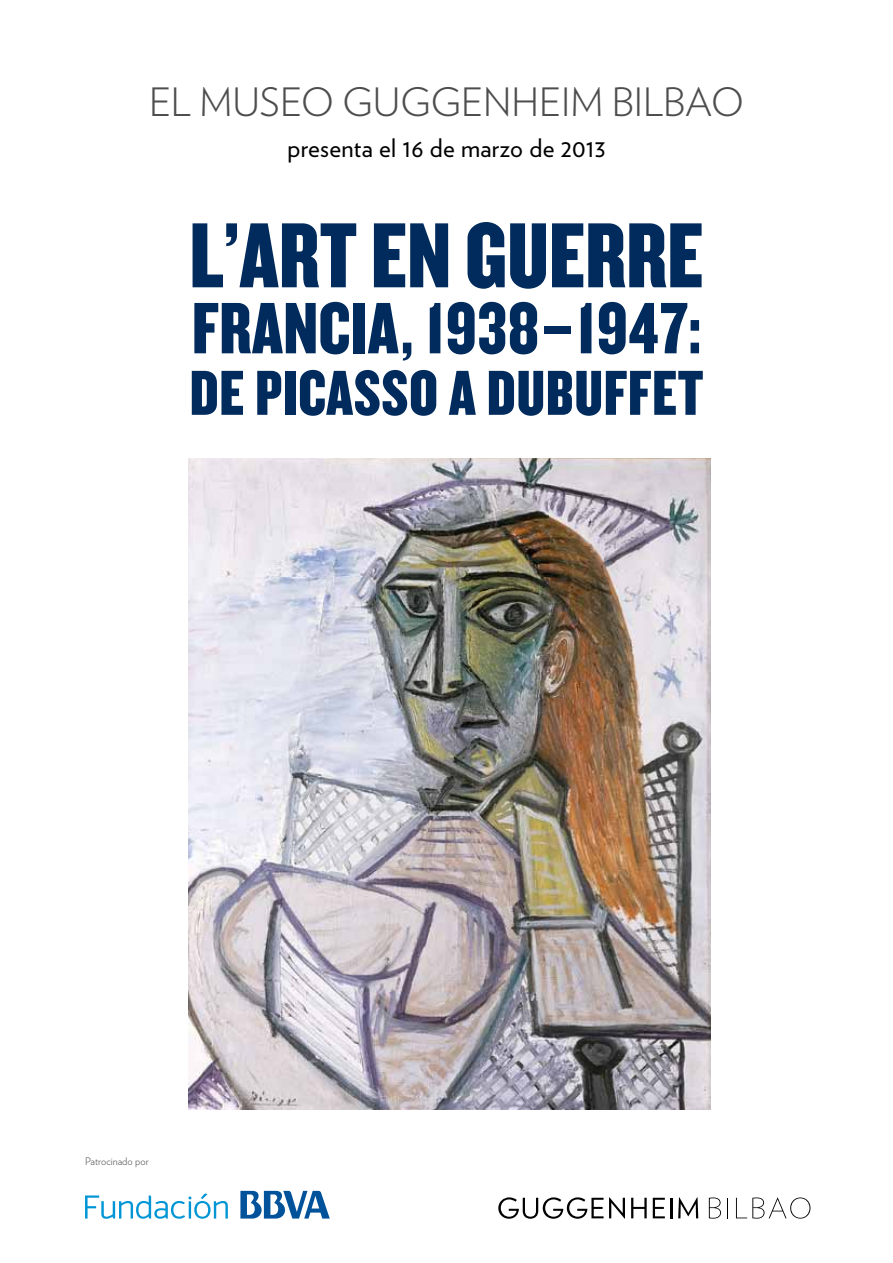
<style>
.page{position:relative;width:893px;height:1263px;background:#fff}
.page>*{position:absolute;margin:0;border:0;box-sizing:border-box;transform-origin:0 0}
.t1{font:96px "Knockout 69 Full Liteweight";color:#002b5c}
.t2{font:75.6px "Knockout 69 Full Liteweight";letter-spacing:.005em;color:#002b5c}
.t3{font:66px "Knockout 69 Full Liteweight";letter-spacing:.01em;color:#002b5c}
.t4{font:300 39px "Verlag";color:#4d4d4f}
.t5{font:25.5px "Verlag";letter-spacing:.01em;color:#000}
.t6{font:300 10.5px "Verlag";color:#58595b}
</style>
<div class="page">
<img style="left:188px;top:458px;width:522px;height:651px">
<svg style="left:498px;top:1197px;width:127px;height:22px"></svg>
<svg style="left:631px;top:1198px;width:16px;height:20px"></svg>
<svg style="left:653px;top:1198px;width:12px;height:20px"></svg>
<hr style="left:670px;top:1198px;width:2px;height:20px;background:#000">
<svg style="left:678px;top:1197px;width:20px;height:21px"></svg>
<svg style="left:709px;top:1197px;width:12px;height:21px"></svg>
<svg style="left:727px;top:1198px;width:1px;height:20px"></svg>
<svg style="left:736px;top:1197px;width:74px;height:21px"></svg>
<svg style="left:85px;top:1193px;width:143px;height:26px"></svg>
<svg style="left:240px;top:1191px;width:90px;height:27px"></svg>
<h3 class="t4" style="left:149px;top:74px;width:279px">EL MUSEO GUGGE</h3>
<h3 class="t4" style="left:483px;top:74px;width:262px">NHEIM BILBAO</h3>
<p class="t5" style="left:287px;top:128px;width:320px">presenta el 16 de marzo de 2013</p>
<h1 class="t1" style="left:189px;top:195px;width:515px">L’ART EN GUERRE</h1>
<h2 class="t2" style="left:192px;top:281px;width:511px">FRANCIA, 1938–1947:</h2>
<h3 class="t3" style="left:190px;top:352px;width:515px">DE PICASSO A DUBUFFET</h3>
<p class="t6" style="left:85px;top:1153px;width:65px">PATROCINADO POR</p>
</div>
